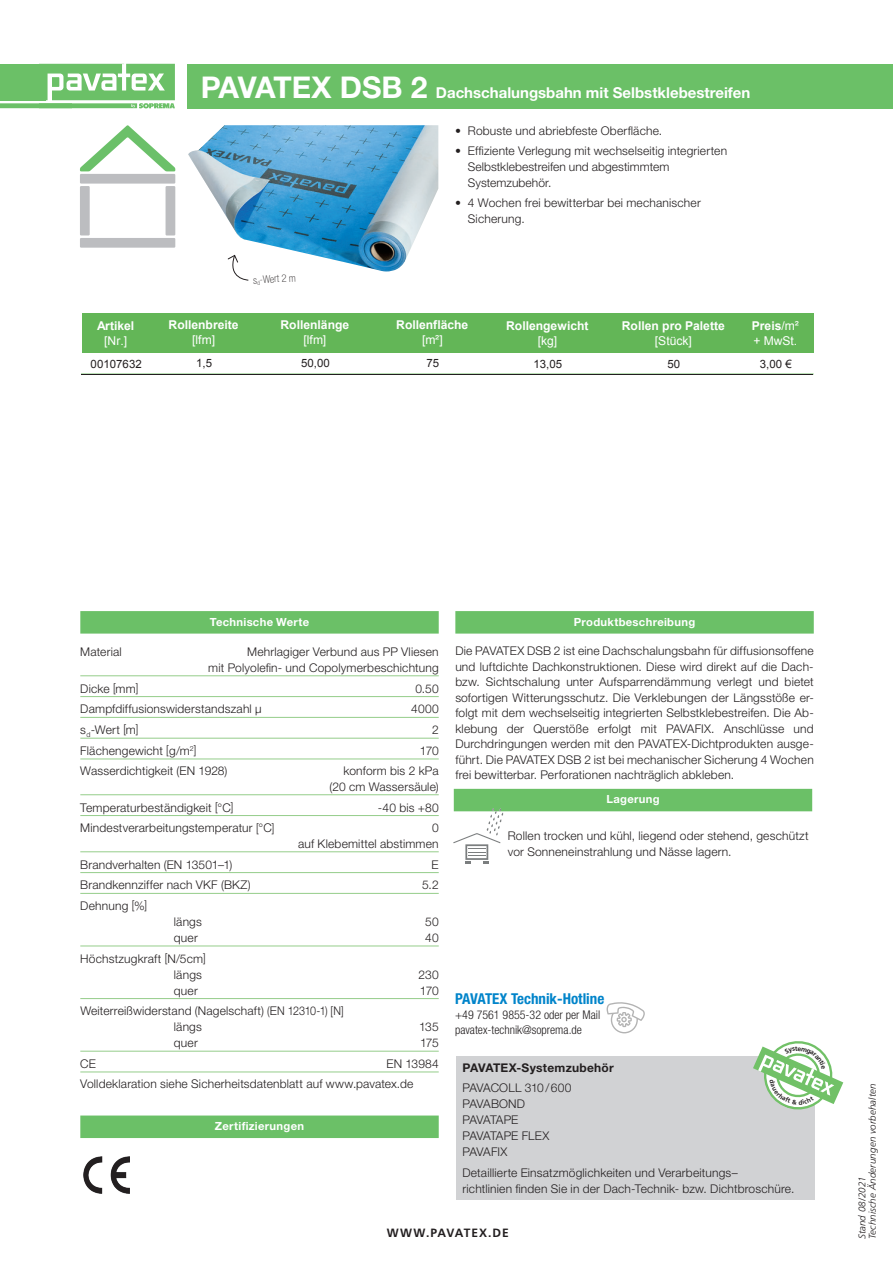
<style>
.page{position:relative;width:893px;height:1263px;background:#fff}
.page>*{position:absolute;margin:0;border:0;box-sizing:border-box;transform-origin:0 0}
.t1{font:700 15px "Helvetica Neue";color:#fff}
.t2{font:700 condensed 15px "Helvetica Neue LT Std";color:#0084ca}
.t3{font:700 12.15px "Arial";color:#fff}
.t4{font:12.15px/15.3px "Arial";color:#fff}
.t5{font:300 12px/15.5px "Helvetica Neue LT";letter-spacing:.015em;color:#231f20}
.t6{font:300 12px "Helvetica Neue";letter-spacing:.015em;color:#231f20}
.t7{font:300 condensed 12px/15px "Helvetica Neue LT Std";color:#231f20}
.t8{font:300 12px/16px "Helvetica Neue LT";letter-spacing:-.03em;color:#231f20}
.t9{font:700 12px "Helvetica Neue";letter-spacing:.02em;color:#231f20}
.t10{font:700 12px "Frutiger LT Std";letter-spacing:.075em;color:#231f20}
.t11{font:11.4px "Arial";letter-spacing:.005em;color:#231f20}
.t12{font:700 11.25px "Helvetica Neue";letter-spacing:.025em;color:#fff}
.t13{font:100 condensed 10.5px "Helvetica Neue LT";color:#231f20}
.t14{font:italic 300 9.75px/10.5px "Frutiger LT Std";letter-spacing:.015em;color:#231f20}
.s1{font-size:30px}
.s2{font-family:"Frutiger LT Std";font-stretch:condensed}
.s3{font-weight:700}
</style>
<div class="page">
<div style="left:188px;top:64px;width:705px;height:44px;background:#6bc067"></div>
<svg style="left:0;top:64px;width:175px;height:44px"></svg>
<div style="left:0;top:64px;width:46px;height:36px;background:#6bc067"></div>
<div style="left:80px;top:238px;width:95px;height:10px;background:#bcbdc0"></div>
<div style="left:80px;top:174px;width:95px;height:10px;background:#bcbdc0"></div>
<div style="left:80px;top:186px;width:10px;height:49px;background:#bcbdc0"></div>
<div style="left:166px;top:186px;width:9px;height:49px;background:#bcbdc0"></div>
<svg style="left:80px;top:125px;width:95px;height:46px"></svg>
<img style="left:188px;top:125px;width:250px;height:146px">
<div style="left:80px;top:611px;width:359px;height:23px;background:#6bc067"></div>
<hr style="left:80px;top:675px;width:359px;height:1px;background:#95cd8a">
<hr style="left:80px;top:696px;width:359px;height:1px;background:#95cd8a">
<hr style="left:80px;top:717px;width:359px;height:1px;background:#95cd8a">
<hr style="left:80px;top:738px;width:359px;height:1px;background:#95cd8a">
<hr style="left:80px;top:759px;width:359px;height:1px;background:#95cd8a">
<hr style="left:80px;top:794px;width:359px;height:1px;background:#95cd8a">
<hr style="left:80px;top:815px;width:359px;height:1px;background:#95cd8a">
<hr style="left:80px;top:851px;width:359px;height:1px;background:#95cd8a">
<hr style="left:80px;top:872px;width:359px;height:1px;background:#95cd8a">
<hr style="left:80px;top:893px;width:359px;height:1px;background:#95cd8a">
<hr style="left:80px;top:945px;width:359px;height:1px;background:#95cd8a">
<hr style="left:80px;top:998px;width:359px;height:1px;background:#95cd8a">
<hr style="left:80px;top:1051px;width:359px;height:1px;background:#95cd8a">
<hr style="left:80px;top:1071px;width:359px;height:1px;background:#95cd8a">
<div style="left:80px;top:1115px;width:359px;height:23px;background:#6bc067"></div>
<div style="left:455px;top:611px;width:359px;height:23px;background:#6bc067"></div>
<img style="left:84px;top:1156px;width:46px;height:37px">
<div style="left:82px;top:313px;width:731px;height:40px;background:#63b657"></div>
<hr style="left:81px;top:374px;width:732px;height:1px;background:#231f20">
<div style="left:456px;top:1056px;width:358px;height:143px;background:#d1d2d4"></div>
<div style="left:454px;top:789px;width:358px;height:22px;background:#6bc067"></div>
<svg style="left:454px;top:808px;width:52px;height:56px"></svg>
<svg style="left:227px;top:254px;width:22px;height:27px"></svg>
<svg style="left:607px;top:1002px;width:38px;height:31px"></svg>
<svg style="left:753px;top:1041px;width:90px;height:72px"></svg>
<p class="t1" style="left:201px;top:84px;width:551px"><span class="s1">PAVATEX DSB 2</span> Dachschalungsbahn mit Selbstklebestreifen</p>
<p class="t3" style="left:97px;top:317px;width:39px">Artikel</p>
<p class="t4" style="left:104px;top:333px;width:24px">[Nr.]</p>
<p class="t3" style="left:169px;top:316px;width:72px">Rollenbreite</p>
<p class="t4" style="left:192px;top:332px;width:24px">[lfm]</p>
<p class="t13" style="left:253px;top:274px;width:44px;rotate:-3deg">s<sub>d</sub>-Wert 2 m</p>
<p class="t3" style="left:281px;top:316px;width:70px">Rollenlänge</p>
<p class="t4" style="left:303px;top:332px;width:24px">[lfm]</p>
<p class="t5" style="left:455px;top:122px;width:209px"><span class="s2">•</span> Robuste und abriebfeste Oberfläche.</p>
<p class="t5" style="left:468px;top:142px;width:261px;line-height:16px;text-indent:-13px"><span class="s2">•</span> Effiziente Verlegung mit wechselseitig integrierten<br>Selbstklebestreifen und abgestimmtem<br>Systemzubehör.</p>
<p class="t5" style="left:468px;top:195px;width:234px;line-height:16px;text-indent:-13px"><span class="s2">•</span> 4 Wochen frei bewitterbar bei mechanischer<br>Sicherung.</p>
<p class="t3" style="left:396px;top:316px;width:74px">Rollenfläche</p>
<p class="t4" style="left:422px;top:332px;width:22px">[m²]</p>
<p class="t3" style="left:506px;top:317px;width:84px">Rollengewicht</p>
<p class="t4" style="left:538px;top:333px;width:21px">[kg]</p>
<p class="t3" style="left:622px;top:317px;width:105px">Rollen pro Palette</p>
<p class="t4" style="left:655px;top:333px;width:39px">[Stück]</p>
<p class="t4" style="left:752px;top:318px;width:48px"><span class="s3">Preis</span>/m² + MwSt.</p>
<p class="t11" style="left:196px;top:355px;width:17px">1,5</p>
<p class="t11" style="left:301px;top:355px;width:30px">50,00</p>
<p class="t11" style="left:426px;top:355px;width:14px">75</p>
<p class="t11" style="left:91px;top:356px;width:53px">00107632</p>
<p class="t11" style="left:533px;top:356px;width:30px">13,05</p>
<p class="t11" style="left:667px;top:356px;width:14px">50</p>
<p class="t11" style="left:760px;top:356px;width:33px">3,00 €</p>
<p class="t12" style="left:210px;top:615px;width:101px">Technische Werte</p>
<p class="t5" style="left:80px;top:644px;width:43px">Material</p>
<p class="t5" style="left:208px;top:643px;width:232px;line-height:15.9px;text-align:right">Mehrlagiger Verbund aus PP Vliesen<br>mit Polyolefin- und Copolymerbeschichtung</p>
<p class="t5" style="left:80px;top:680px;width:60px">Dicke [mm]</p>
<p class="t5" style="left:415px;top:680px;width:25px">0.50</p>
<p class="t5" style="left:80px;top:701px;width:183px">Dampfdiffusionswiderstandszahl μ</p>
<p class="t5" style="left:411px;top:701px;width:29px">4000</p>
<p class="t5" style="left:80px;top:722px;width:60px">s<sub>d</sub>-Wert [m]</p>
<p class="t5" style="left:432px;top:722px;width:8px">2</p>
<p class="t5" style="left:80px;top:743px;width:118px">Flächengewicht [g/m<sup>2</sup>]</p>
<p class="t5" style="left:420px;top:743px;width:20px">170</p>
<p class="t5" style="left:80px;top:763px;width:149px">Wasserdichtigkeit (EN 1928)</p>
<p class="t5" style="left:330px;top:763px;width:111px;text-align:right">konform bis 2 kPa (20 cm Wassersäule)</p>
<p class="t5" style="left:80px;top:799px;width:155px">Temperaturbeständigkeit [°C]</p>
<p class="t5" style="left:378px;top:799px;width:62px">-40 bis +80</p>
<p class="t5" style="left:80px;top:820px;width:196px">Mindestverarbeitungstemperatur [°C]</p>
<p class="t5" style="left:298px;top:820px;width:142px;text-align:right">0<br>auf Klebemittel abstimmen</p>
<p class="t5" style="left:80px;top:856px;width:154px">Brandverhalten (EN 13501–1)</p>
<p class="t5" style="left:432px;top:856px;width:9px">E</p>
<p class="t5" style="left:80px;top:877px;width:172px">Brandkennziffer nach VKF (BKZ)</p>
<p class="t5" style="left:422px;top:877px;width:18px">5.2</p>
<p class="t5" style="left:80px;top:898px;width:68px">Dehnung [%]</p>
<p class="t5" style="left:174px;top:914px;width:30px">längs</p>
<p class="t5" style="left:425px;top:914px;width:15px">50</p>
<p class="t5" style="left:174px;top:930px;width:25px">quer</p>
<p class="t5" style="left:425px;top:930px;width:15px">40</p>
<p class="t5" style="left:174px;top:950px;width:33px;line-height:15.9px;text-indent:-94px">Höchstzugkraft [N/5cm] längs</p>
<p class="t5" style="left:419px;top:966px;width:22px">230</p>
<p class="t5" style="left:174px;top:982px;width:25px">quer</p>
<p class="t5" style="left:420px;top:982px;width:20px">170</p>
<p class="t5" style="left:174px;top:1003px;width:171px;line-height:15.9px;text-indent:-94px">Weiterreißwiderstand (Nagelschaft) (EN 12310-1) [N] längs</p>
<p class="t5" style="left:419px;top:1019px;width:21px">135</p>
<p class="t5" style="left:174px;top:1035px;width:25px">quer</p>
<p class="t5" style="left:420px;top:1035px;width:20px">175</p>
<p class="t5" style="left:80px;top:1056px;width:17px">CE</p>
<p class="t5" style="left:387px;top:1056px;width:54px">EN 13984</p>
<p class="t6" style="left:80px;top:1077px;width:335px">Volldeklaration siehe Sicherheitsdatenblatt auf www.pavatex.de</p>
<p class="t12" style="left:215px;top:1119px;width:91px">Zertifizierungen</p>
<p class="t12" style="left:574px;top:615px;width:123px">Produktbeschreibung</p>
<p class="t5" style="left:455px;top:643px;width:360px;text-align:justify">Die PAVATEX DSB 2 ist eine Dachschalungsbahn für diffusionsoffene und luftdichte Dachkonstruktionen. Diese wird direkt auf die Dach&shy;bzw. Sichtschalung unter Aufsparrendämmung verlegt und bietet sofortigen Witterungsschutz. Die Verklebungen der Längsstöße er&shy;folgt mit dem wechselseitig integrierten Selbstklebestreifen. Die Ab&shy;klebung der Querstöße erfolgt mit PAVAFIX. Anschlüsse und Durchdringungen werden mit den PAVATEX-Dichtprodukten ausge&shy;führt. Die PAVATEX DSB 2 ist bei mechanischer Sicherung 4 Wochen frei bewitterbar. Perforationen nachträglich abkleben.</p>
<p class="t12" style="left:606px;top:792px;width:55px">Lagerung</p>
<p class="t5" style="left:508px;top:828px;width:302px">Rollen trocken und kühl, liegend oder stehend, geschützt vor Sonneneinstrahlung und Nässe lagern.</p>
<p class="t2" style="left:455px;top:989px;width:151px">PAVATEX Technik-Hotline</p>
<p class="t7" style="left:455px;top:1007px;width:147px">+49 7561 9855-32 oder per Mail pavatex-technik@soprema.de</p>
<p class="t9" style="left:462px;top:1060px;width:153px">PAVATEX-Systemzubehör</p>
<p class="t8" style="left:462px;top:1080px;width:110px">PAVACOLL 310/600<br>PAVABOND<br>PAVATAPE<br>PAVATAPE FLEX<br>PAVAFIX</p>
<p class="t5" style="left:462px;top:1164px;width:333px;line-height:16px">Detaillierte Einsatzmöglichkeiten und Verarbeitungs–<br>richtlinien finden Sie in der Dach-Technik- bzw. Dichtbroschüre.</p>
<p class="t10" style="left:387px;top:1226px;width:123px">WWW.PAVATEX.DE</p>
<p class="t14" style="left:857px;top:1239px;width:157px;rotate:-90deg">Stand 08/2021<br>Technische Änderungen vorbehalten</p>
</div>
